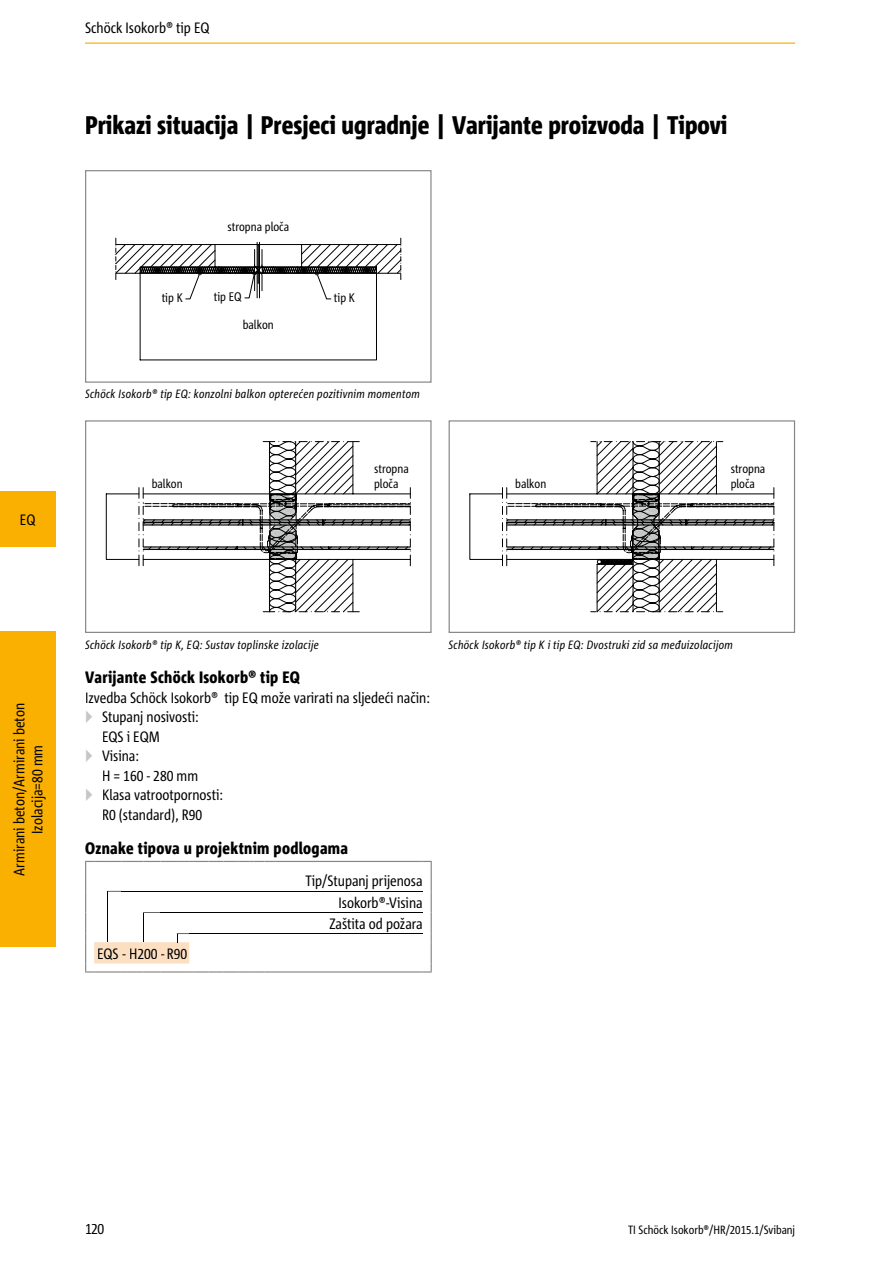
<style>
.page{position:relative;width:893px;height:1263px;background:#fff}
.page>*{position:absolute;margin:0;border:0;box-sizing:border-box;transform-origin:0 0}
.t1{font:800 25.5px "Corpid Cd Schoeck";color:#000}
.t2{font:800 16.5px "Corpid Cd Schoeck";letter-spacing:.02em;color:#000}
.t3{font:15px/21.3px "Corpid Cd Schoeck";color:#000;text-align:right}
.t4{font:12.45px "Corpid Cd Schoeck";color:#000}
.t5{font:italic 12px "Corpid Cd Schoeck";letter-spacing:.02em;color:#000}
.t6{font:12px "Corpid Cd Schoeck";color:#000}
.s1{color:#c5c6c6}
</style>
<div class="page">
<div style="left:0;top:631px;width:55px;height:316px;background:#f9b000"></div>
<div style="left:0;top:491px;width:55px;height:55px;background:#f9b000"></div>
<hr style="left:85px;top:43px;width:710px;height:1px;background:#f9b000">
<svg style="left:115px;top:238px;width:287px;height:123px"></svg>
<div style="left:85px;top:170px;width:347px;height:213px;border:1px solid #878786"></div>
<svg style="left:105px;top:487px;width:255px;height:126px"></svg>
<svg style="left:139px;top:441px;width:272px;height:171px"></svg>
<div style="left:85px;top:420px;width:347px;height:213px;border:1px solid #878786"></div>
<svg style="left:469px;top:493px;width:33px;height:67px"></svg>
<svg style="left:502px;top:441px;width:273px;height:172px"></svg>
<div style="left:449px;top:420px;width:346px;height:213px;border:1px solid #878786"></div>
<hr style="left:275px;top:861px;width:148px;height:1px;background:#878786">
<hr style="left:275px;top:971px;width:148px;height:1px;background:#878786">
<hr style="left:275px;top:891px;width:148px;height:1px;background:#000">
<hr style="left:275px;top:912px;width:148px;height:1px;background:#000">
<hr style="left:275px;top:933px;width:148px;height:1px;background:#000">
<svg style="left:423px;top:861px;width:9px;height:111px"></svg>
<svg style="left:85px;top:861px;width:190px;height:111px"></svg>
<div style="left:168px;top:948px;width:19px;height:11px;background:#fcdfc1"></div>
<p class="t3" style="left:20px;top:509px;width:17px">EQ</p>
<p class="t3" style="left:85px;top:17px;width:126px">Schöck Isokorb® tip EQ</p>
<h1 class="t1" style="left:85px;top:109px;width:644px">Prikazi situacija | Presjeci ugradnje | Varijante proizvoda | Tipovi</h1>
<p class="t4" style="left:227px;top:218px;width:63px">stropna ploča</p>
<p class="t4" style="left:162px;top:290px;width:23px">tip K</p>
<p class="t4" style="left:214px;top:289px;width:29px">tip EQ</p>
<p class="t4" style="left:334px;top:290px;width:23px">tip K</p>
<p class="t4" style="left:243px;top:317px;width:33px">balkon</p>
<p class="t5" style="left:85px;top:387px;width:336px">Schöck Isokorb® tip EQ: konzolni balkon opterećen pozitivnim momentom</p>
<p class="t4" style="left:374px;top:460px;width:36px">stropna</p>
<p class="t4" style="left:152px;top:475px;width:32px">balkon</p>
<p class="t4" style="left:374px;top:475px;width:26px">ploča</p>
<p class="t4" style="left:731px;top:460px;width:36px">stropna</p>
<p class="t4" style="left:515px;top:475px;width:32px">balkon</p>
<p class="t4" style="left:731px;top:475px;width:26px">ploča</p>
<p class="t3" style="left:10px;top:876px;width:174px;line-height:18px;text-align:center;rotate:-90deg">Armirani beton/Armirani beton<br>Izolacija=80 mm</p>
<p class="t5" style="left:85px;top:637px;width:235px">Schöck Isokorb® tip K, EQ: Sustav toplinske izolacije</p>
<p class="t2" style="left:85px;top:667px;width:216px">Varijante Schöck Isokorb® tip EQ</p>
<p class="t3" style="left:85px;top:687px;width:346px">Izvedba Schöck Isokorb® tip EQ može varirati na sljedeći način:</p>
<p class="t3" style="left:85px;top:706px;width:115px"><span class="s1">▶</span> Stupanj nosivosti:</p>
<p class="t3" style="left:102px;top:726px;width:59px">EQS i EQM</p>
<p class="t3" style="left:85px;top:745px;width:55px"><span class="s1">▶</span> Visina:</p>
<p class="t3" style="left:102px;top:765px;width:98px">H = 160 - 280 mm</p>
<p class="t3" style="left:85px;top:784px;width:140px"><span class="s1">▶</span> Klasa vatrootpornosti:</p>
<p class="t3" style="left:102px;top:804px;width:102px">R0 (standard), R90</p>
<p class="t2" style="left:85px;top:838px;width:265px">Oznake tipova u projektnim podlogama</p>
<p class="t3" style="left:97px;top:943px;width:92px">EQS - H200 - R90</p>
<p class="t3" style="left:305px;top:870px;width:119px">Tip/Stupanj prijenosa<br>Isokorb®-Visina<br>Zaštita od požara</p>
<p class="t5" style="left:449px;top:637px;width:286px">Schöck Isokorb® tip K i tip EQ: Dvostruki zid sa međuizolacijom</p>
<p class="t3" style="left:85px;top:1218px;width:21px">120</p>
<p class="t6" style="left:628px;top:1222px;width:168px">TI Schöck Isokorb®/HR/2015.1/Svibanj</p>
</div>
